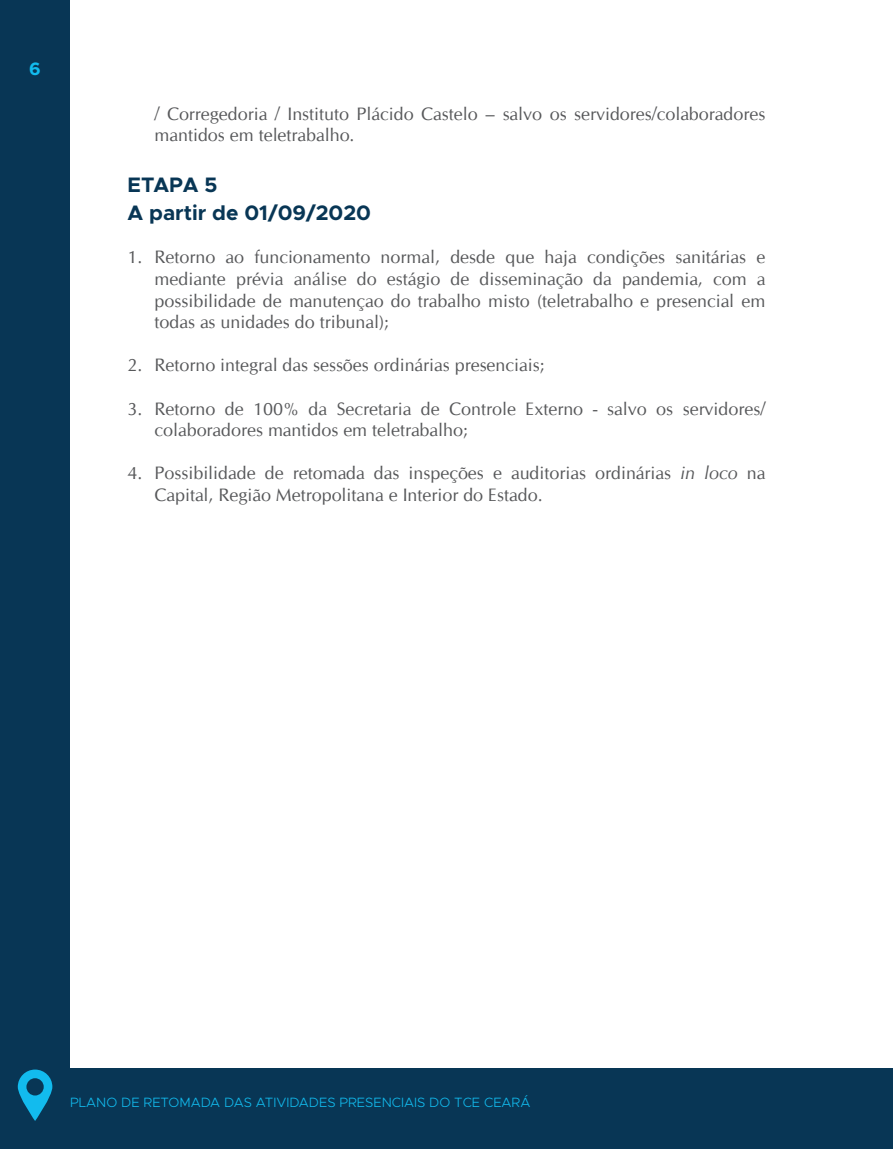
<style>
.page{position:relative;width:893px;height:1149px;background:#fff}
.page>*{position:absolute;margin:0;border:0;box-sizing:border-box;transform-origin:0 0}
.t1{font:700 21px/28.5px "Metropolis";color:#083655}
.t2{font:18px/21.6px "CG Omega";color:#57585a}
.t3{font:700 18px "Metropolis";color:#12bbee}
.t4{font:300 13.5px "Metropolis";color:#12bbee}
.s1{font-style:italic}
</style>
<div class="page">
<div style="left:0;top:0;width:893px;height:1148px;background:#083655"></div>
<div style="left:70px;top:0;width:822px;height:1066px;background:#fff"></div>
<svg style="left:18px;top:1069px;width:34px;height:51px"></svg>
<p class="t3" style="left:29px;top:57px;width:13px">6</p>
<p class="t2" style="left:155px;top:103px;width:612px">/ Corregedoria / Instituto Plácido Castelo – salvo os servidores/colaboradores mantidos em teletrabalho.</p>
<p class="t1" style="left:128px;top:170px;width:245px">ETAPA 5<br>A partir de 01/09/2020</p>
<p class="t2" style="left:155px;top:246px;width:612px;text-align:justify;text-indent:-27px">1. Retorno ao funcionamento normal, desde que haja condições sanitárias e mediante prévia análise do estágio de disseminação da pandemia, com a possibilidade de manutençao do trabalho misto (teletrabalho e presencial em todas as unidades do tribunal);</p>
<p class="t2" style="left:128px;top:354px;width:419px">2. Retorno integral das sessões ordinárias presenciais;</p>
<p class="t2" style="left:155px;top:398px;width:612px;text-indent:-27px">3. Retorno de 100% da Secretaria de Controle Externo - salvo os servidores/ colaboradores mantidos em teletrabalho;</p>
<p class="t2" style="left:155px;top:462px;width:612px;text-indent:-27px">4. Possibilidade de retomada das inspeções e auditorias ordinárias <span class="s1">in loco</span> na<br>Capital, Região Metropolitana e Interior do Estado.</p>
<p class="t4" style="left:70px;top:1093px;width:462px">PLANO DE RETOMADA DAS ATIVIDADES PRESENCIAIS DO TCE CEARÁ</p>
</div>
